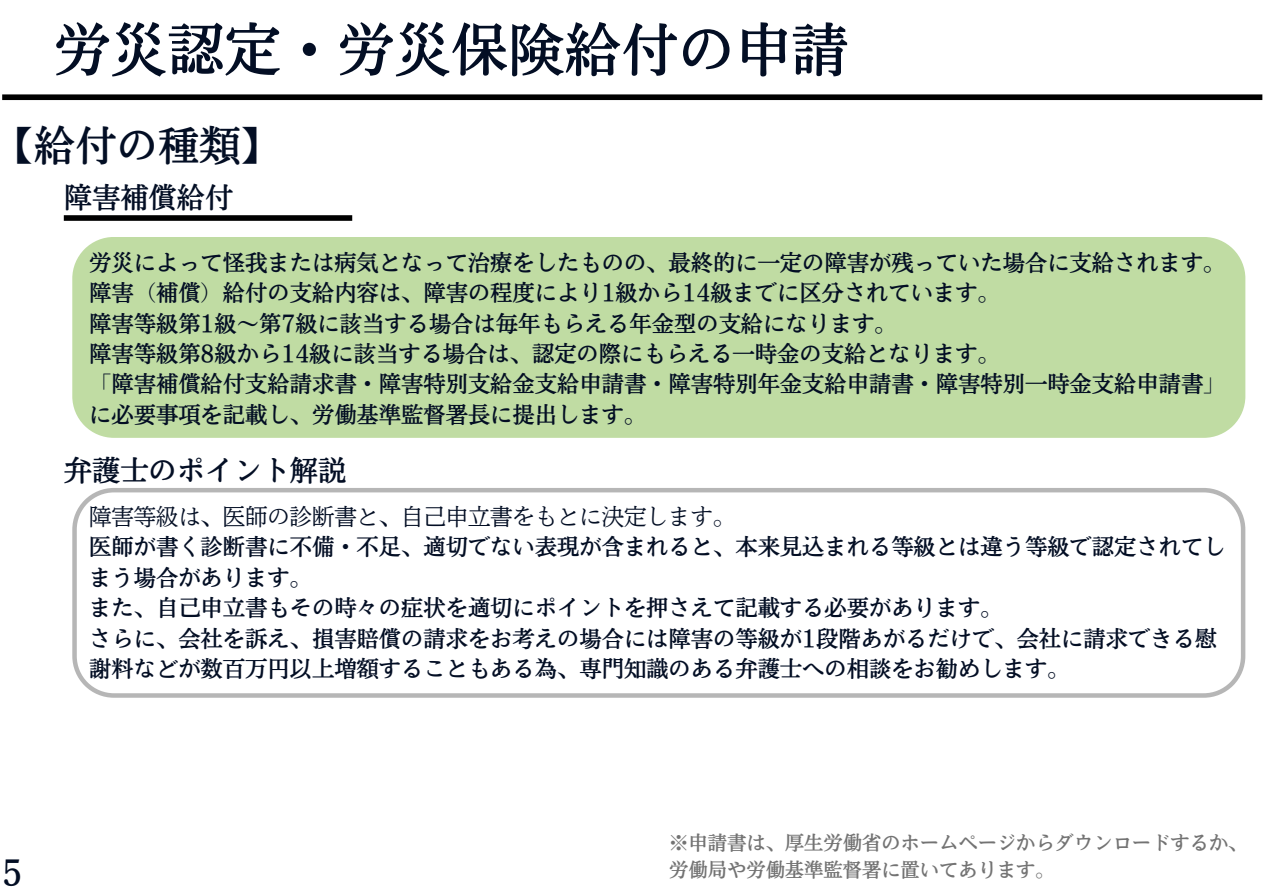
<style>
.page{position:relative;width:1263px;height:894px;background:#fff}
.page>*{position:absolute;margin:0;border:0;box-sizing:border-box;transform-origin:0 0}
.t1{font:56.7px "Nud Motoya Mincho Std W5";color:#030e24}
.t2{font:41.25px "Nud Motoya Mincho Std W5";color:#030e24}
.t3{font:32.85px "Nud Motoya Mincho Std W5";color:#030e24}
.t4{font:28.35px "Nud Motoya Mincho Std W5";color:#030e24}
.t5{font:22.35px/30.3px "Nud Motoya Mincho Std W5";color:#030e24}
.t6{font:22.35px "Nud Motoya Mincho Std W2 b";color:#030e24}
.t7{font:19.35px "Nud Motoya Mincho Std W5";color:#737373}
</style>
<div class="page">
<div style="left:2px;top:94px;width:1260px;height:6px;background:#000"></div>
<div style="left:64px;top:215px;width:288px;height:6px;background:#000"></div>
<div style="left:72px;top:237px;width:1173px;height:200px;background:#c0dca3"></div>
<svg style="left:72px;top:488px;width:1173px;height:209px"></svg>
<p class="t1" style="left:54px;top:21px;width:796px">労災認定・労災保険給付の申請</p>
<p class="t2" style="left:-7px;top:124px;width:290px">【給付の種類】</p>
<p class="t4" style="left:64px;top:183px;width:171px">障害補償給付</p>
<p class="t5" style="left:89px;top:247px;width:1138px">労災によって怪我または病気となって治療をしたものの、最終的に一定の障害が残っていた場合に支給されます。</p>
<p class="t5" style="left:89px;top:277px;width:912px">障害（補償）給付の支給内容は、障害の程度により1級から14級までに区分されています。</p>
<p class="t5" style="left:89px;top:308px;width:809px">障害等級第1級～第7級に該当する場合は毎年もらえる年金型の支給になります。</p>
<p class="t5" style="left:89px;top:338px;width:912px">障害等級第8級から14級に該当する場合は、認定の際にもらえる一時金の支給となります。</p>
<p class="t5" style="left:89px;top:368px;width:1138px">「障害補償給付支給請求書・障害特別支給金支給申請書・障害特別年金支給申請書・障害特別一時金支給申請書」に必要事項を記載し、労働基準監督署長に提出します。</p>
<p class="t4" style="left:64px;top:455px;width:284px">弁護士のポイント解説</p>
<p class="t3" style="left:2px;top:856px;width:22px">5</p>
<p class="t6" style="left:89px;top:505px;width:648px">障害等級は、医師の診断書と、自己申立書をもとに決定します。</p>
<p class="t5" style="left:89px;top:531px;width:1138px">医師が書く診断書に不備・不足、適切でない表現が含まれると、本来見込まれる等級とは違う等級で認定されてしまう場合があります。</p>
<p class="t5" style="left:89px;top:592px;width:915px">また、自己申立書もその時々の症状を適切にポイントを押さえて記載する必要があります。</p>
<p class="t5" style="left:89px;top:622px;width:1129px">さらに、会社を訴え、損害賠償の請求をお考えの場合には障害の等級が1段階あがるだけで、会社に請求できる慰謝料などが数百万円以上増額することもある為、専門知識のある弁護士への相談をお勧めします。</p>
<p class="t7" style="left:669px;top:832px;width:580px">※申請書は、厚生労働省のホームページからダウンロードするか、</p>
<p class="t7" style="left:669px;top:859px;width:387px">労働局や労働基準監督署に置いてあります。</p>
</div>
